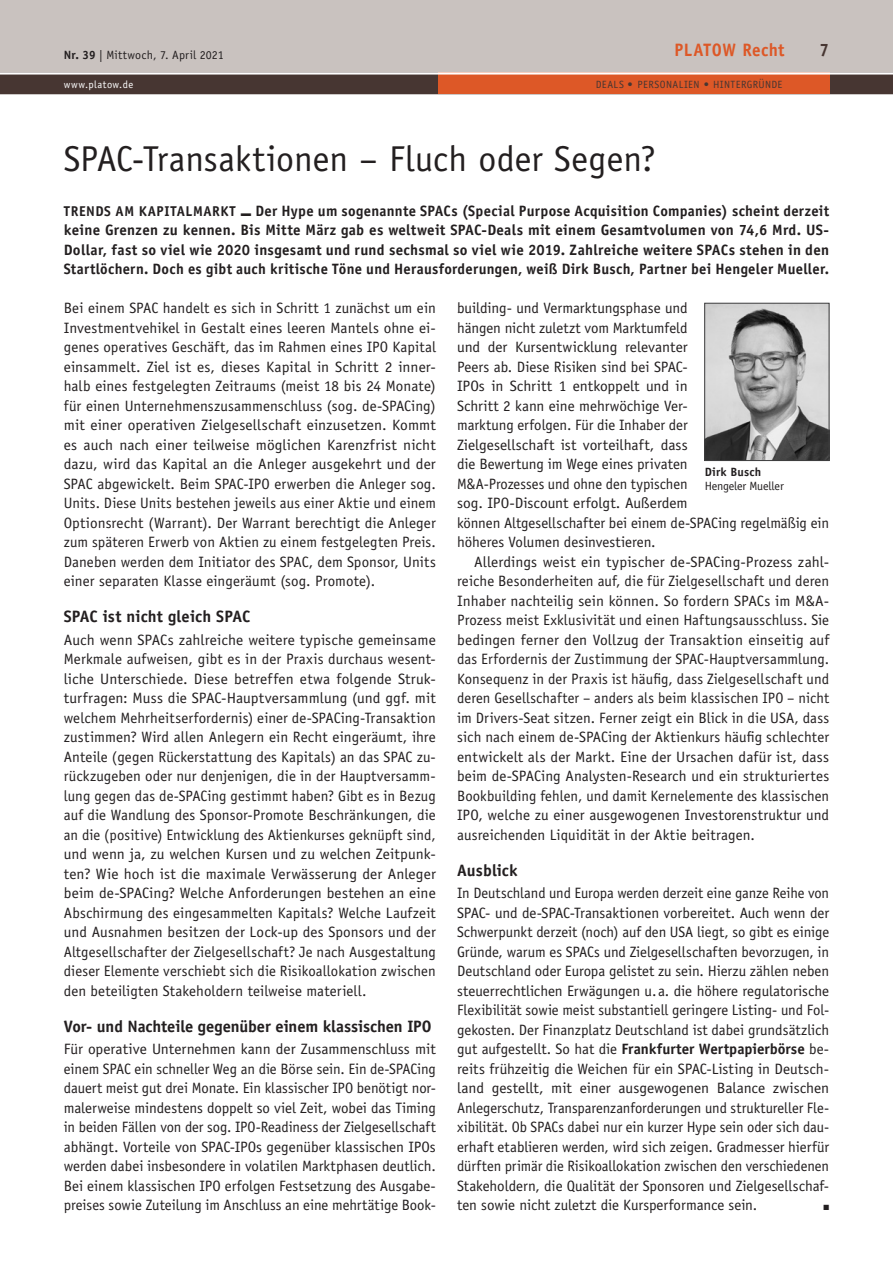
<style>
.page{position:relative;width:893px;height:1263px;background:#fff}
.page>*{position:absolute;margin:0;border:0;box-sizing:border-box;transform-origin:0 0}
.t1{font:36px "Officina Sans Std";color:#231f20}
.t2{font:700 18px "Officina Sans Std";letter-spacing:.03em;color:#dd5827;scale:.95 1}
.t3{font:700 18px "Officina Sans Std";color:#473632;scale:.95 1}
.t4{font:700 16.5px "Officina Sans Std";letter-spacing:-.005em;color:#231f20}
.t5{font:15px/19.5px "Officina Sans Std";color:#231f20;text-align:justify}
.t6{font:700 15px/19.5px "Officina Sans Std";letter-spacing:.02em;color:#231f20;text-align:justify}
.t7{font:700 14.25px "Officina Sans Std";letter-spacing:.055em;color:#231f20}
.t8{font:12px "Officina Sans Std";color:#231f20}
.t9{font:700 12px "Officina Sans Std";color:#231f20}
.t10{font:10.5px "Officina Sans Std";letter-spacing:.035em;color:#473632}
.t11{font:10.5px "Officina Sans Std";letter-spacing:.045em;color:#fff}
.t12{font:7.5px "Zapf Dingbats";color:#231f20}
.s1{font-weight:700}
</style>
<div class="page">
<div style="left:0;top:0;width:893px;height:72px;background:#c9c2bf"></div>
<div style="left:0;top:72px;width:893px;height:22px;background:#473632"></div>
<hr style="left:0;top:94px;width:893px;height:1px;background:#473632">
<div style="left:438px;top:72px;width:391px;height:22px;background:#dd5827"></div>
<hr style="left:0;top:72px;width:893px;height:3px;background:#fff">
<img style="left:706px;top:305px;width:121px;height:154px">
<div style="left:704px;top:303px;width:125px;height:158px;border:1px solid #3e3e3f"></div>
<p class="t8" style="left:64px;top:47px;width:162px"><span class="s1">Nr. 39</span> | Mittwoch, 7. April 2021</p>
<p class="t2" style="left:674px;top:39px;width:117px">PLATOW Recht</p>
<p class="t3" style="left:819px;top:39px;width:12px">7</p>
<p class="t11" style="left:64px;top:79px;width:71px">www.platow.de</p>
<p class="t10" style="left:596px;top:79px;width:188px">DEALS <span class="s1">•</span> PERSONALIEN <span class="s1">•</span> HINTERGRÜNDE</p>
<h1 class="t1" style="left:64px;top:137px;width:593px">SPAC-Transaktionen – Fluch oder Segen?</h1>
<p class="t7" style="left:64px;top:202px;width:149px">Trends am Kapitalmarkt</p>
<p class="t6" style="left:64px;top:201px;width:767px;text-indent:177px">■ Der Hype um sogenannte SPACs (Special Purpose Acquisition Companies) scheint derzeit keine Grenzen zu kennen. Bis Mitte März gab es weltweit SPAC-Deals mit einem Gesamtvolumen von 74,6 Mrd. US-Dollar, fast so viel wie 2020 insgesamt und rund sechsmal so viel wie 2019. Zahlreiche weitere SPACs stehen in den Startlöchern. Doch es gibt auch kritische Töne und H erausforderungen, weiß Dirk Busch, Partner bei H engeler Mueller.</p>
<p class="t5" style="left:457px;top:299px;width:374px;text-align:left">building- und Vermarktungsphase und<br>hängen nicht zuletzt vom Marktumfeld<br>und der Kursentwicklung relevanter<br>Peers ab. Diese Risiken sind bei SPAC-<br>IPOs in Schritt 1 entkoppelt und in<br>Schritt 2 kann eine mehrwöchige Ver-<br>marktung erfolgen. Für die Inhaber der<br>Zielgesellschaft ist vorteilhaft, dass<br>die Bewertung im Wege eines privaten<br>M&amp;A-Prozesses und ohne den typischen<br>sog. IPO-Discount erfolgt. Außerdem<br>können Altgesellschafter bei einem de-SPACing regelmäßig ein höheres Volumen desinvestieren.</p>
<p class="t5" style="left:457px;top:552px;width:374px;text-indent:17px">Allerdings weist ein typischer de-SPACing-Prozess zahl&shy;reiche Besonderheiten auf, die für Zielgesellschaft und deren Inhaber nachteilig sein können. So fordern SPACs im M&amp;A-Prozess meist Exklusivität und einen Haftungsausschluss. Sie bedingen ferner den Vollzug der Transaktion einseitig auf das Erfordernis der Zustimmung der SPAC-Hauptversammlung.<br>Konsequenz in der Praxis ist häufig, dass Zielgesellschaft und deren Gesellschafter – anders als beim klassischen IPO – nicht im Drivers-Seat sitzen. Ferner zeigt ein Blick in die USA, dass sich nach einem de-SPACing der Aktienkurs häufig schlechter entwickelt als der Markt. Eine der Ursachen dafür ist, dass beim de-SPACing Analysten-Research und ein strukturiertes Bookbuilding fehlen, und damit Kernelemente des klassischen IPO, welche zu einer ausgewogenen Investorenstruktur und ausreichenden Liquidität in der Aktie beitragen.</p>
<p class="t4" style="left:457px;top:860px;width:62px">Ausblick</p>
<p class="t5" style="left:457px;top:884px;width:374px">In Deutschland und Europa werden derzeit eine ganze Reihe von SPAC- und de-SPAC-Transaktionen vorbereitet. Auch wenn der Schwerpunkt derzeit (noch) auf den USA liegt, so gibt es einige Gründe, warum es SPACs und Zielgesellschaften bevorzugen, in Deutschland oder Europa gelistet zu sein. Hierzu zählen neben steuerrechtlichen Erwägungen u.a. die höhere regulatorische Flexibilität sowie meist substantiell geringere Listing- und Fol&shy;gekosten. Der Finanzplatz Deutschland ist dabei grundsätzlich gut aufgestellt. So hat die <span class="s1">Frankfurter Wertpapierbörse</span> be&shy;reits frühzeitig die Weichen für ein SPAC-Listing in Deutsch&shy;land gestellt, mit einer ausgewogenen Balance zwischen Anlegerschutz, Transparenzanforderungen und struktureller Fle&shy;xibilität. Ob SPACs dabei nur ein kurzer Hype sein oder sich dau&shy;erhaft etablieren werden, wird sich zeigen. Gradmesser hierfür dürften primär die Risikoallokation zwischen den verschiedenen Stakeholdern, die Qualität der Sponsoren und Zielgesellschaf&shy;ten sowie nicht zuletzt die Kursperformance sein.</p>
<p class="t5" style="left:64px;top:299px;width:374px">Bei einem SPAC handelt es sich in Schritt 1 zunächst um ein Investmentvehikel in Gestalt eines leeren Mantels ohne ei&shy;genes operatives Geschäft, das im Rahmen eines IPO Kapital einsammelt. Ziel ist es, dieses Kapital in Schritt 2 inner&shy;halb eines festgelegten Zeitraums (meist 18 bis 24 Monate) für einen Unternehmenszusammenschluss (sog. de-SPACing) mit einer operativen Zielgesellschaft einzusetzen. Kommt es auch nach einer teilweise möglichen Karenzfrist nicht dazu, wird das Kapital an die Anleger ausgekehrt und der SPAC abgewickelt. Beim SPAC-IPO erwerben die Anleger sog.<br>Units. Diese Units bestehen jeweils aus einer Aktie und einem Optionsrecht (Warrant). Der Warrant berechtigt die Anleger zum späteren Erwerb von Aktien zu einem festgelegten Preis.<br>Daneben werden dem Initiator des SPAC, dem Sponsor, Units einer separaten Klasse eingeräumt (sog. Promote).</p>
<p class="t4" style="left:64px;top:606px;width:187px">SPAC ist nicht gleich SPAC</p>
<p class="t5" style="left:64px;top:630px;width:374px">Auch wenn SPACs zahlreiche weitere typische gemeinsame Merkmale aufweisen, gibt es in der Praxis durchaus wesent&shy;liche Unterschiede. Diese betreffen etwa folgende Struk&shy;turfragen: Muss die SPAC-Hauptversammlung (und ggf. mit welchem Mehrheitserfordernis) einer de-SPACing-Transaktion zustimmen? Wird allen Anlegern ein Recht eingeräumt, ihre Anteile (gegen Rückerstattung des Kapitals) an das SPAC zu&shy;rückzugeben oder nur denjenigen, die in der Hauptversamm&shy;lung gegen das de-SPACing gestimmt haben? Gibt es in Bezug auf die Wandlung des Sponsor-Promote Beschränkungen, die an die (positive) Entwicklung des Aktienkurses geknüpft sind, und wenn ja, zu welchen Kursen und zu welchen Zeitpunk&shy;ten? Wie hoch ist die maximale Verwässerung der Anleger beim de-SPACing? Welche Anforderungen bestehen an eine Abschirmung des eingesammelten Kapitals? Welche Laufzeit und Ausnahmen besitzen der Lock-up des Sponsors und der Altgesellschafter der Zielgesellschaft? Je nach Ausgestaltung dieser Elemente verschiebt sich die Risikoallokation zwischen den beteiligten Stakeholdern teilweise materiell.</p>
<p class="t4" style="left:64px;top:1016px;width:369px">Vor- und Nachteile gegenüber einem klassischen IPO</p>
<p class="t5" style="left:64px;top:1040px;width:374px">Für operative Unternehmen kann der Zusammenschluss mit einem SPAC ein schneller Weg an die Börse sein. Ein de-SPACing dauert meist gut drei Monate. Ein klassischer IPO benötigt nor&shy;malerweise mindestens doppelt so viel Zeit, wobei das Timing in beiden Fällen von der sog. IPO-Readiness der Zielgesellschaft abhängt. Vorteile von SPAC-IPOs gegenüber klassischen IPOs werden dabei insbesondere in volatilen Marktphasen deutlich.<br>Bei einem klassischen IPO erfolgen Festsetzung des Ausgabe&shy;preises sowie Zuteilung im Anschluss an eine mehrtätige Book-</p>
<p class="t9" style="left:705px;top:464px;width:58px">Dirk Busch</p>
<p class="t8" style="left:705px;top:479px;width:81px">Hengeler Mueller</p>
<p class="t12" style="left:823px;top:1204px;width:7px">■</p>
</div>
